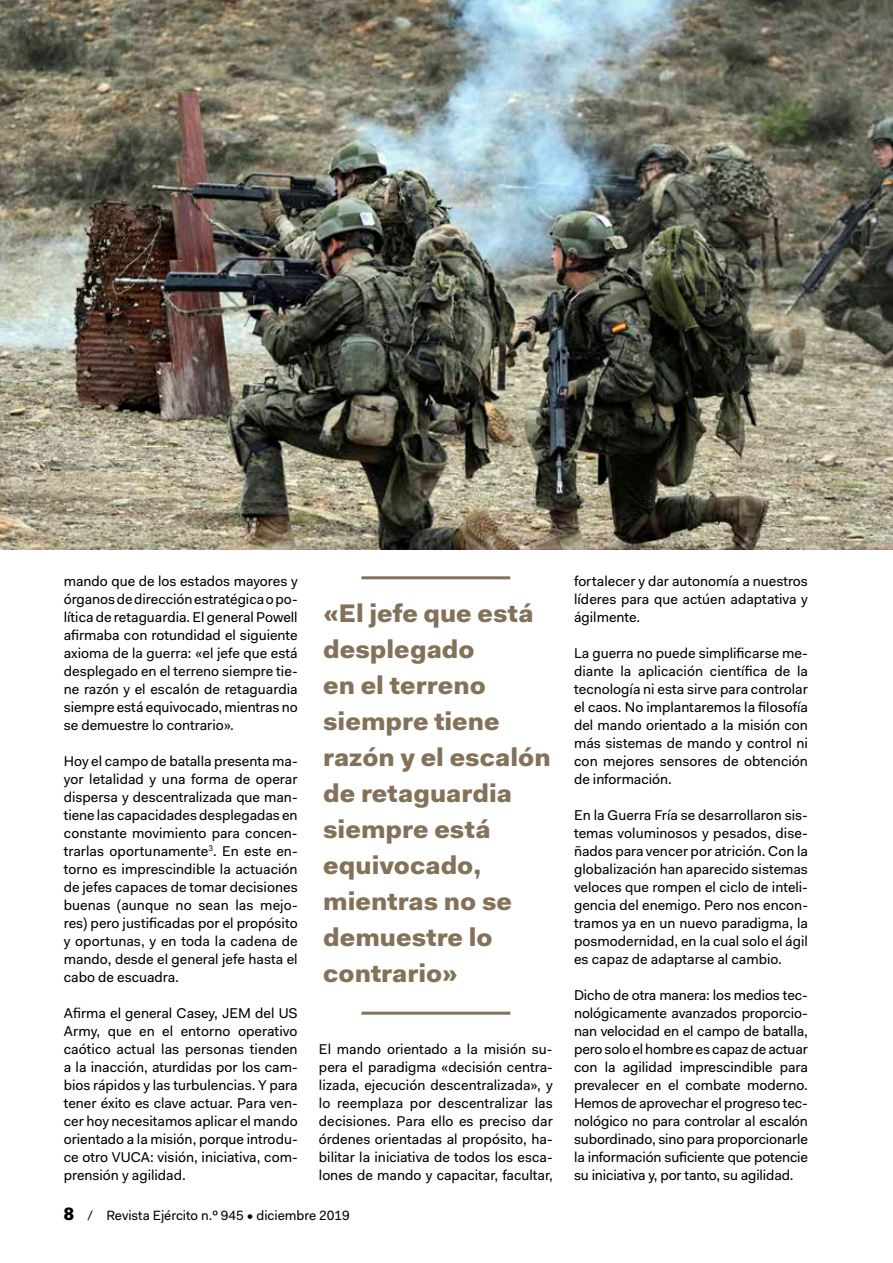
<style>
.page{position:relative;width:893px;height:1263px;background:#fff}
.page>*{position:absolute;margin:0;border:0;box-sizing:border-box;transform-origin:0 0}
.t1{font:900 25.5px/36px "Fakt Pro";color:#837158}
.t2{font:14.25px/18px "Fakt Pro";color:#000;text-align:justify}
.t3{font:13.5px "Fakt Pro";color:#000}
.s1{font-weight:900;font-size:18px}
</style>
<div class="page">
<hr style="left:361px;top:576px;width:149px;height:3px;background:#837158">
<hr style="left:361px;top:1012px;width:149px;height:3px;background:#837158">
<img style="left:0;top:0;width:893px;height:550px">
<p class="t2" style="left:64px;top:572px;width:235px">mando que de los estados mayores y órganos de dirección estratégica o po&shy;lítica de retaguardia. El general Powell afirmaba con rotundidad el siguiente axioma de la guerra: «el jefe que está desplegado en el terreno siempre tie&shy;ne razón y el escalón de retaguardia siempre está equivocado, mientras no se demuestre lo contrario».</p>
<p class="t2" style="left:64px;top:752px;width:235px">Hoy el campo de batalla presenta ma&shy;yor letalidad y una forma de operar dispersa y descentralizada que man&shy;tiene las capacidades desplegadas en constante movimiento para concen&shy;trarlas oportunamente<sup>3</sup>. En este en&shy;torno es imprescindible la actuación de jefes capaces de tomar decisiones buenas (aunque no sean las mejo&shy;res) pero justificadas por el propósito y oportunas, y en toda la cadena de mando, desde el general jefe hasta el cabo de escuadra.</p>
<p class="t2" style="left:64px;top:1004px;width:235px">Afirma el general Casey, JEM del US Army, que en el entorno operativo caótico actual las personas tienden a la inacción, aturdidas por los cam&shy;bios rápidos y las turbulencias. Y para tener éxito es clave actuar. Para ven&shy;cer hoy necesitamos aplicar el mando orientado a la misión, porque introdu&shy;ce otro VUCA: visión, iniciativa, com&shy;prensión y agilidad.</p>
<h1 class="t1" style="left:323px;top:595px;width:229px">«El jefe que está desplegado<br>en el terreno siempre tiene razón y el escalón de retaguardia siempre está equivocado, mientras no se demuestre lo contrario»</h1>
<p class="t2" style="left:319px;top:1040px;width:235px">El mando orientado a la misión su&shy;pera el paradigma «decisión centra&shy;lizada, ejecución descentralizada», y lo reemplaza por descentralizar las decisiones. Para ello es preciso dar órdenes orientadas al propósito, ha&shy;bilitar la iniciativa de todos los esca&shy;lones de mando y capacitar, facultar,</p>
<p class="t3" style="left:64px;top:1207px;width:287px"><span class="s1">8</span> / Revista Ejército n.º 945 • diciembre 2019</p>
<p class="t2" style="left:574px;top:572px;width:235px">fortalecer y dar autonomía a nuestros líderes para que actúen adaptativa y ágilmente.</p>
<p class="t2" style="left:574px;top:644px;width:235px">La guerra no puede simplificarse me&shy;diante la aplicación científica de la tecnología ni esta sirve para controlar el caos. No implantaremos la filosofía del mando orientado a la misión con más sistemas de mando y control ni con mejores sensores de obtención de información.</p>
<p class="t2" style="left:574px;top:806px;width:235px">En la Guerra Fría se desarrollaron sis&shy;temas voluminosos y pesados, dise&shy;ñados para vencer por atrición. Con la globalización han aparecido sistemas veloces que rompen el ciclo de inteli&shy;gencia del enemigo. Pero nos encon&shy;tramos ya en un nuevo paradigma, la posmodernidad, en la cual solo el ágil es capaz de adaptarse al cambio.</p>
<p class="t2" style="left:574px;top:986px;width:235px">Dicho de otra manera: los medios tec&shy;nológicamente avanzados proporcio&shy;nan velocidad en el campo de batalla, pero solo el hombre es capaz de actuar con la agilidad imprescindible para prevalecer en el combate moderno.<br>Hemos de aprovechar el progreso tec&shy;nológico no para controlar al escalón subordinado, sino para proporcionarle la información suficiente que potencie su iniciativa y, por tanto, su agilidad.</p>
</div>
